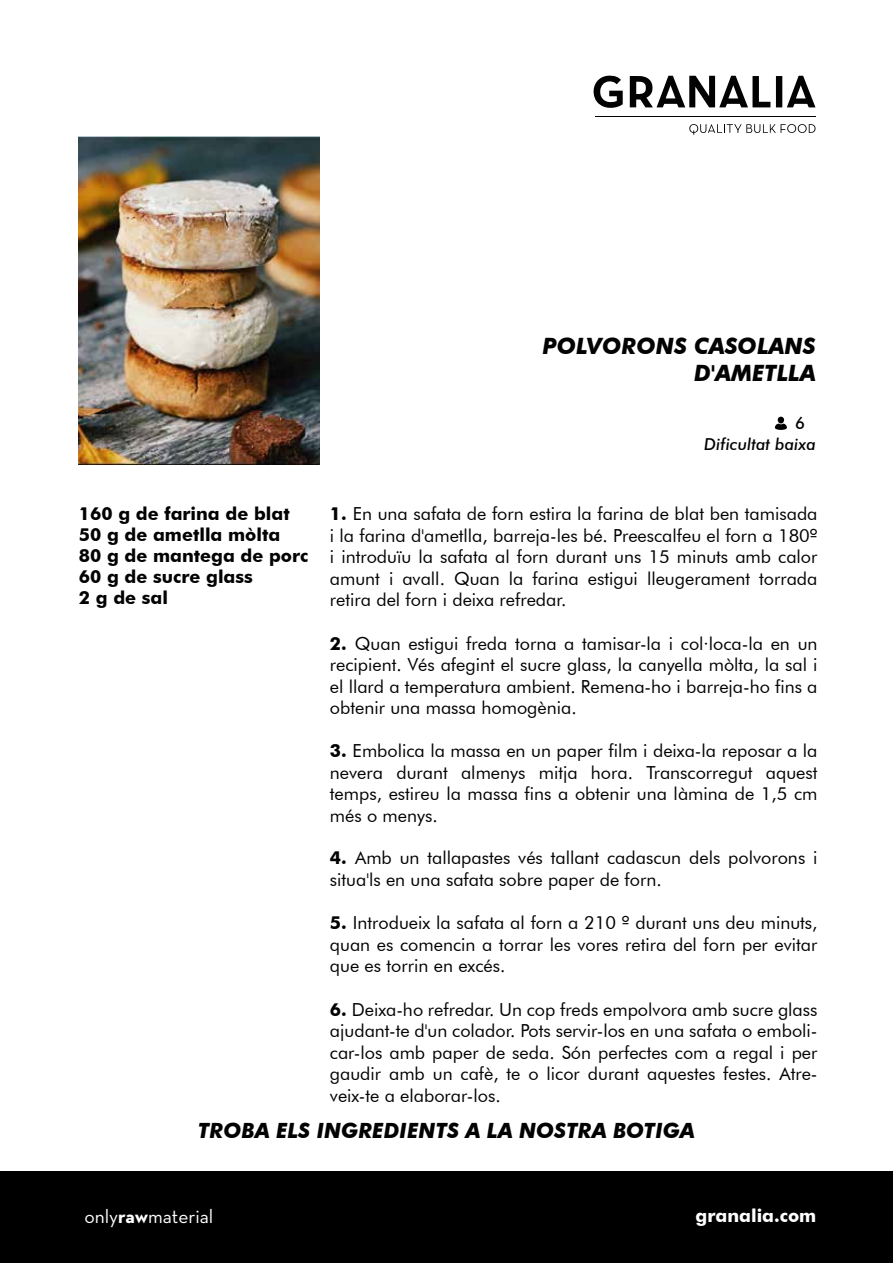
<style>
.page{position:relative;width:893px;height:1263px;background:#fff}
.page>*{position:absolute;margin:0;border:0;box-sizing:border-box;transform-origin:0 0}
.t1{font:italic 700 22.5px/27px "Futura BT";color:#020203;text-align:right}
.t2{font:italic 700 21px "Futura BT";color:#020203}
.t3{font:19.5px "Neutra Text";color:#fff}
.t4{font:18px/21.6px "Futura BT";color:#020203;text-align:justify}
.t5{font:700 18px/21px "Futura BT";color:#020203}
.t6{font:700 18px "Futura BT";color:#fff}
.t7{font:italic 500 16.5px "Futura BT";color:#020203}
.t8{font:500 16.5px "Futura BT";color:#020203}
.s1{font-weight:700}
</style>
<div class="page">
<div style="left:0;top:1171px;width:893px;height:91px;background:#000"></div>
<svg style="left:593px;top:75px;width:30px;height:33px"></svg>
<svg style="left:630px;top:76px;width:140px;height:31px"></svg>
<svg style="left:776px;top:76px;width:39px;height:31px"></svg>
<hr style="left:595px;top:117px;width:220px;height:1px;background:#020203">
<svg style="left:689px;top:124px;width:127px;height:11px"></svg>
<svg style="left:775px;top:417px;width:12px;height:13px"></svg>
<img style="left:78px;top:136px;width:242px;height:328px">
<p class="t1" style="left:542px;top:333px;width:275px">POLVORONS CASOLANS<br>D'AMETLLA</p>
<p class="t8" style="left:795px;top:413px;width:11px">6</p>
<p class="t7" style="left:704px;top:434px;width:113px">Dificultat baixa</p>
<p class="t5" style="left:79px;top:503px;width:231px">160 g de farina de blat<br>50 g de ametlla mòlta<br>80 g de mantega de porc<br>60 g de sucre glass<br>2 g de sal</p>
<p class="t4" style="left:330px;top:503px;width:489px"><span class="s1">1.</span> En una safata de forn estira la farina de blat ben tamisada i la farina d'ametlla, barreja-les bé. Preescalfeu el forn a 180º i introduïu la safata al forn durant uns 15 minuts amb calor amunt i avall. Quan la farina estigui lleugerament torrada retira del forn i deixa refredar.</p>
<p class="t4" style="left:330px;top:632px;width:489px"><span class="s1">2.</span> Quan estigui freda torna a tamisar-la i col·loca-la en un recipient. Vés afegint el sucre glass, la canyella mòlta, la sal i el llard a temperatura ambient. Remena-ho i barreja-ho fins a obtenir una massa homogènia.</p>
<p class="t4" style="left:330px;top:740px;width:489px"><span class="s1">3.</span> Embolica la massa en un paper film i deixa-la reposar a la nevera durant almenys mitja hora. Transcorregut aquest temps, estireu la massa fins a obtenir una làmina de 1,5 cm més o menys.</p>
<p class="t4" style="left:330px;top:847px;width:489px"><span class="s1">4.</span> Amb un tallapastes vés tallant cadascun dels polvorons i situa'ls en una safata sobre paper de forn.</p>
<p class="t4" style="left:330px;top:912px;width:489px"><span class="s1">5.</span> Introdueix la safata al forn a 210 º durant uns deu minuts, quan es comencin a torrar les vores retira del forn per evitar que es torrin en excés.</p>
<p class="t4" style="left:330px;top:998px;width:489px"><span class="s1">6.</span> Deixa-ho refredar. Un cop freds empolvora amb sucre glass ajudant-te d'un colador. Pots servir-los en una safata o emboli&shy;car-los amb paper de seda. Són perfectes com a regal i per gaudir amb un cafè, te o licor durant aquestes festes. Atre&shy;veix-te a elaborar-los.</p>
<p class="t2" style="left:198px;top:1117px;width:498px">TROBA ELS INGREDIENTS A LA NOSTRA BOTIGA</p>
<p class="t3" style="left:84px;top:1204px;width:131px">only<span class="s1">raw</span>material</p>
<p class="t6" style="left:696px;top:1205px;width:122px">granalia.com</p>
</div>
